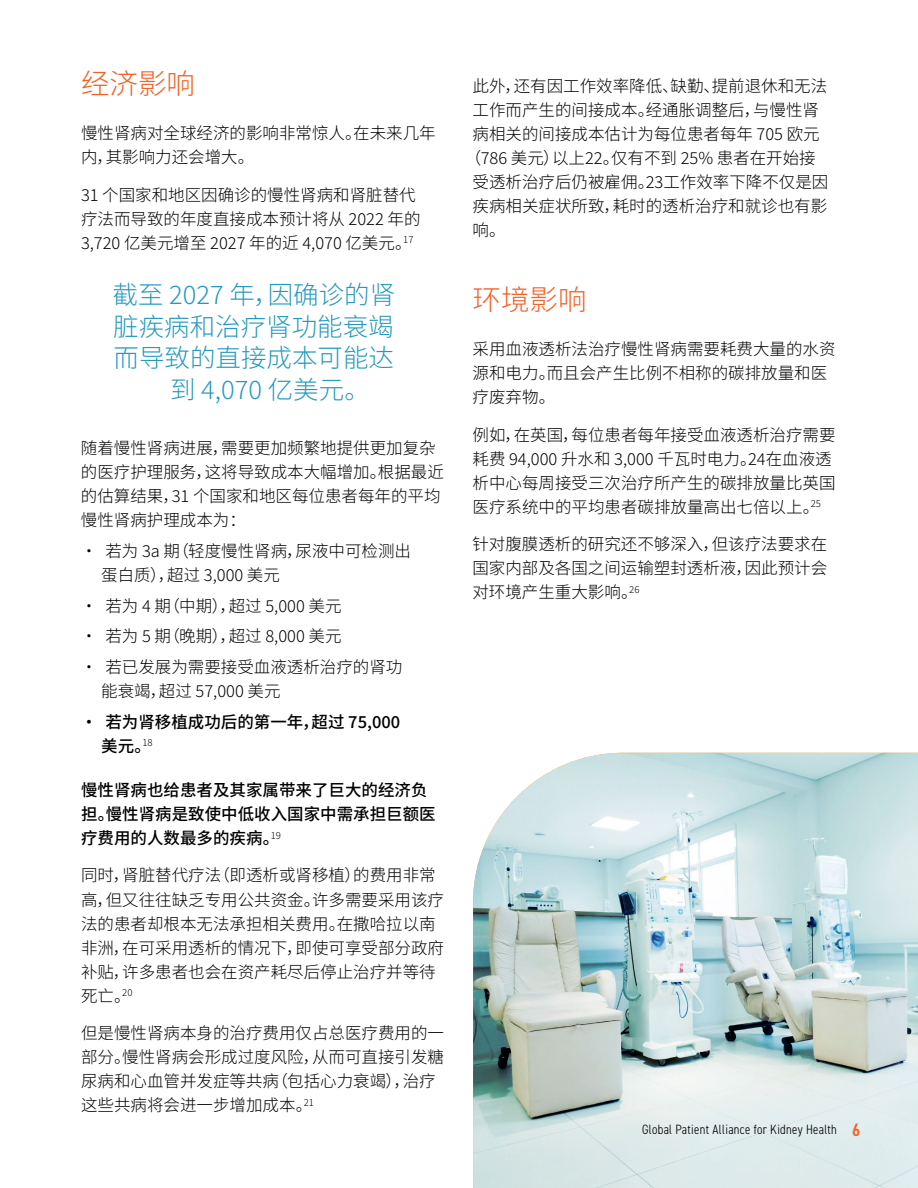
<style>
.page{position:relative;width:918px;height:1188px;background:#fff}
.page>*{position:absolute;margin:0;border:0;box-sizing:border-box;transform-origin:0 0}
.t1{font:300 28.5px "Source Han Sans SC";color:#f26126}
.t2{font:300 25.5px "Source Han Sans SC";color:#2699bf}
.t3{font:300 16.5px/24px "Source Han Sans SC";color:#000}
.t4{font:500 16.5px/24px "Source Han Sans SC";color:#000}
.t5{font:300 condensed 13.5px "DIN2014";letter-spacing:.025em;color:#000}
.s1{font-weight:600;font-size:18px;color:#f26126}
</style>
<div class="page">
<img style="left:473px;top:753px;width:445px;height:433px">
<svg style="left:473px;top:1186px;width:445px;height:2px"></svg>
<h1 class="t1" style="left:81px;top:67px;width:115px">经济影响</h1>
<p class="t3" style="left:81px;top:121px;width:356px">慢性肾病对全球经济的影响非常惊人。在未来几年内，其影响力还会增大。</p>
<p class="t3" style="left:81px;top:183px;width:341px">31 个国家和地区因确诊的慢性肾病和肾脏替代疗法而导致的年度直接成本预计将从 2022 年的<br>3,720 亿美元增至 2027 年的近 4,070 亿美元。<sup>17</sup></p>
<h2 class="t2" style="left:113px;top:281px;width:284px">截至 2027 年，因确诊的肾</h2>
<h2 class="t2" style="left:113px;top:312px;width:282px">脏疾病和治疗肾功能衰竭</h2>
<h2 class="t2" style="left:114px;top:344px;width:282px">而导致的直接成本可能达</h2>
<h2 class="t2" style="left:170px;top:375px;width:202px">到 4,070 亿美元。</h2>
<p class="t3" style="left:81px;top:436px;width:364px">随着慢性肾病进展，需要更加频繁地提供更加复杂的医疗护理服务，这将导致成本大幅增加。根据最近的估算结果，31 个国家和地区每位患者每年的平均慢性肾病护理成本为：</p>
<p class="t3" style="left:101px;top:539px;width:311px;text-indent:-20px">• 若为 3a 期（轻度慢性肾病，尿液中可检测出蛋白质），超过 3,000 美元</p>
<p class="t3" style="left:81px;top:594px;width:262px">• 若为 4 期（中期），超过 5,000 美元</p>
<p class="t3" style="left:81px;top:625px;width:262px">• 若为 5 期（晚期），超过 8,000 美元</p>
<p class="t3" style="left:101px;top:655px;width:303px;text-indent:-20px">• 若已发展为需要接受血液透析治疗的肾功能衰竭，超过 57,000 美元</p>
<p class="t4" style="left:101px;top:710px;width:301px;text-indent:-20px">• 若为肾移植成功后的第一年，超过 75,000美元。<sup>18</sup></p>
<p class="t4" style="left:81px;top:778px;width:356px">慢性肾病也给患者及其家属带来了巨大的经济负担。慢性肾病是致使中低收入国家中需承担巨额医疗费用的人数最多的疾病。<sup>19</sup></p>
<p class="t3" style="left:81px;top:864px;width:364px">同时，肾脏替代疗法（即透析或肾移植）的费用非常高，但又往往缺乏专用公共资金。许多需要采用该疗法的患者却根本无法承担相关费用。在撒哈拉以南非洲，在可采用透析的情况下，即使可享受部分政府补贴，许多患者也会在资产耗尽后停止治疗并等待死亡。<sup>20</sup></p>
<p class="t3" style="left:81px;top:1021px;width:364px">但是慢性肾病本身的治疗费用仅占总医疗费用的一部分。慢性肾病会形成过度风险，从而可直接引发糖尿病和心血管并发症等共病（包括心力衰竭），治疗这些共病将会进一步增加成本。<sup>21</sup></p>
<p class="t3" style="left:472px;top:74px;width:356px">此外，还有因工作效率降低、缺勤、提前退休和无法</p>
<p class="t3" style="left:472px;top:98px;width:348px">工作而产生的间接成本。经通胀调整后，与慢性肾</p>
<p class="t3" style="left:472px;top:122px;width:349px">病相关的间接成本估计为每位患者每年 705 欧元</p>
<p class="t3" style="left:465px;top:146px;width:352px">（786 美元）以上22。仅有不到 25% 患者在开始接</p>
<p class="t3" style="left:472px;top:170px;width:357px">受透析治疗后仍被雇佣。23工作效率下降不仅是因</p>
<p class="t3" style="left:472px;top:194px;width:356px">疾病相关症状所致，耗时的透析治疗和就诊也有影</p>
<p class="t3" style="left:472px;top:218px;width:35px">响。</p>
<h1 class="t1" style="left:472px;top:284px;width:115px">环境影响</h1>
<p class="t3" style="left:472px;top:338px;width:364px">采用血液透析法治疗慢性肾病需要耗费大量的水资源和电力。而且会产生比例不相称的碳排放量和医疗废弃物。</p>
<p class="t3" style="left:472px;top:423px;width:364px">例如，在英国，每位患者每年接受血液透析治疗需要耗费 94,000 升水和 3,000 千瓦时电力。24在血液透析中心每周接受三次治疗所产生的碳排放量比英国医疗系统中的平均患者碳排放量高出七倍以上。<sup>25</sup></p>
<p class="t3" style="left:472px;top:533px;width:356px;text-align:justify">针对腹膜透析的研究还不够深入，但该疗法要求在国家内部及各国之间运输塑封透析液，因此预计会对环境产生重大影响。<sup>26</sup></p>
<p class="t5" style="left:642px;top:1121px;width:220px">Global Patient Alliance for Kidney Health <span class="s1">6</span></p>
</div>
